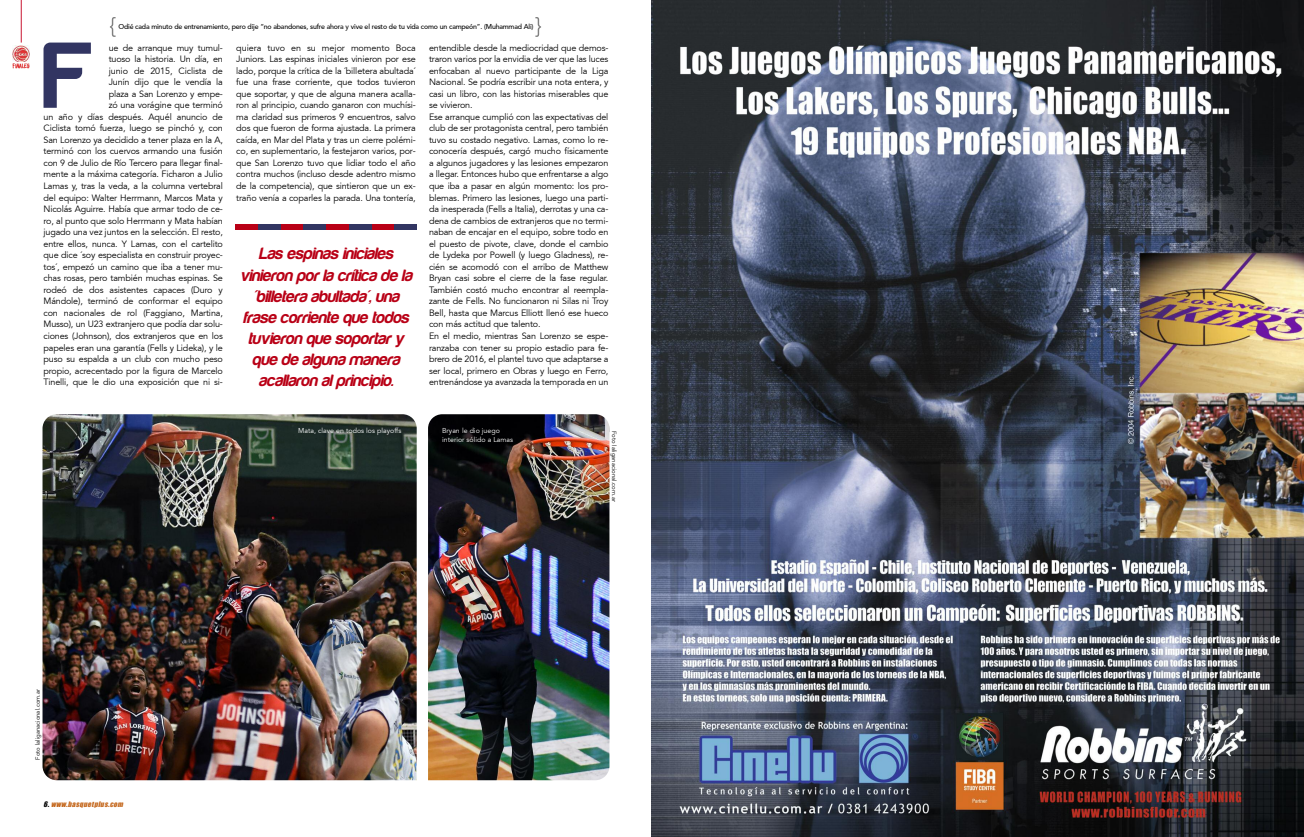
<style>
.page{position:relative;width:1304px;height:837px;background:#fff}
.page>*{position:absolute;margin:0;border:0;box-sizing:border-box;transform-origin:0 0}
.t1{font:700 97px "Harabara";color:#323562}
.t2{font:italic 700 17px/21px "Harabara";color:#b90016;text-align:center}
.t3{font:9px/11.5px "Expo Book S Si";letter-spacing:-.015em;color:#000;text-align:right}
.t4{font:500 7px "Expo Book S Si";letter-spacing:-.03em;color:#000}
.t5{font:7px/9px "Expo Book S Si";color:#fff}
.t6{font:italic 7px "Impact";color:#c4671c}
.t7{font:6px "Expo Book S Si";color:#000}
.s1{color:#000}
</style>
<div class="page">
<svg style="left:110px;top:17px;width:6px;height:20px"></svg>
<svg style="left:535px;top:17px;width:6px;height:20px"></svg>
<img style="left:652px;top:0;width:652px;height:836px">
<hr style="left:21px;top:0;width:1px;height:43px;background:#c91631">
<img style="left:13px;top:45px;width:17px;height:17px">
<svg style="left:13px;top:63px;width:17px;height:6px"></svg>
<img style="left:43px;top:414px;width:374px;height:366px">
<img style="left:428px;top:414px;width:181px;height:366px">
<div style="left:235px;top:224px;width:182px;height:6px;background:#b90016"></div>
<div style="left:258px;top:224px;width:23px;height:6px;background:#323562"></div>
<div style="left:303px;top:224px;width:23px;height:6px;background:#323562"></div>
<div style="left:349px;top:224px;width:22px;height:6px;background:#323562"></div>
<div style="left:394px;top:224px;width:23px;height:6px;background:#323562"></div>
<p class="t4" style="left:118px;top:24px;width:417px">Odié cada minuto de entrenamiento, pero dije “no abandones, sufre ahora y vive el resto de tu vida como un campeón”. (Muhammad Ali)</p>
<p class="t3" style="left:44px;top:43px;width:181px">ue de arranque muy tumul-<br>tuoso la historia. Un día, en<br>junio de 2015, Ciclista de<br>Junín dijo que le vendía la<br>plaza a San Lorenzo y empe-<br>zó una vorágine que terminó<br>un año y días después. Aquél anuncio de Ciclista tomó fuerza, luego se pinchó y, con San Lorenzo ya decidido a tener plaza en la A, terminó con los cuervos armando una fusión con 9 de Julio de Río Tercero para llegar final&shy;mente a la máxima categoría. Ficharon a Julio Lamas y, tras la veda, a la columna vertebral del equipo: Walter Herrmann, Marcos Mata y Nicolás Aguirre. Había que armar todo de ce&shy;ro, al punto que solo Herrmann y Mata habían jugado una vez juntos en la selección. El resto, entre ellos, nunca. Y Lamas, con el cartelito que dice ´soy especialista en construir proyec&shy;tos´, empezó un camino que iba a tener mu&shy;chas rosas, pero también muchas espinas. Se rodeó de dos asistentes capaces (Duro y Mándole), terminó de conformar el equipo con nacionales de rol (Faggiano, Martina, Musso), un U23 extranjero que podía dar solu&shy;ciones (Johnson), dos extranjeros que en los papeles eran una garantía (Fells y Lideka), y le puso su espalda a un club con mucho peso propio, acrecentado por la figura de Marcelo Tinelli, que le dio una exposición que ni si-</p>
<p class="t3" style="left:236px;top:43px;width:181px;text-align:justify">quiera tuvo en su mejor momento Boca Juniors. Las espinas iniciales vinieron por ese lado, porque la crítica de la ´billetera abultada´ fue una frase corriente, que todos tuvieron que soportar, y que de alguna manera acalla&shy;ron al principio, cuando ganaron con muchísi&shy;ma claridad sus primeros 9 encuentros, salvo dos que fueron de forma ajustada. La primera caída, en Mar del Plata y tras un cierre polémi&shy;co, en suplementario, la festejaron varios, por&shy;que San Lorenzo tuvo que lidiar todo el año contra muchos (incluso desde adentro mismo de la competencia), que sintieron que un ex&shy;traño venía a coparles la parada. Una tontería,</p>
<p class="t3" style="left:429px;top:43px;width:181px;text-align:left">entendible desde la mediocridad que demos&shy;traron varios por la envidia de ver que las luces enfocaban al nuevo participante de la Liga Nacional. Se podría escribir una nota entera, y casi un libro, con las historias miserables que se vivieron.<br>Ese arranque cumplió con las expectativas del club de ser protagonista central, pero también tuvo su costado negativo. Lamas, como lo re&shy;conocería después, cargó mucho físicamente a algunos jugadores y las lesiones empezaron a llegar. Entonces hubo que enfrentarse a algo que iba a pasar en algún momento: los pro&shy;blemas. Primero las lesiones, luego una parti&shy;da inesperada (Fells a Italia), derrotas y una ca&shy;dena de cambios de extranjeros que no termi&shy;naban de encajar en el equipo, sobre todo en el puesto de pivote, clave, donde el cambio de Lydeka por Powell (y luego Gladness), re&shy;cién se acomodó con el arribo de Matthew Bryan casi sobre el cierre de la fase regular.<br>También costó mucho encontrar al reempla&shy;zante de Fells. No funcionaron ni Silas ni Troy Bell, hasta que Marcus Elliott llenó ese hueco con más actitud que talento.<br>En el medio, mientras San Lorenzo se espe&shy;ranzaba con tener su propio estadio para fe&shy;brero de 2016, el plantel tuvo que adaptarse a ser local, primero en Obras y luego en Ferro, entrenándose ya avanzada la temporada en un</p>
<h1 class="t1" style="left:44px;top:25px;width:51px">F</h1>
<h2 class="t2" style="left:240px;top:243px;width:177px">Las espinas iniciales vinieron por la crítica de la ´billetera abultada´, una frase corriente que todos tuvieron que soportar y que de alguna manera acallaron al principio.</h2>
<p class="t5" style="left:298px;top:426px;width:105px">Mata, clave en todos los playoffs</p>
<p class="t5" style="left:442px;top:426px;width:72px">Bryan le dio juego interior sólido a Lamas</p>
<p class="t7" style="left:617px;top:431px;width:72px;rotate:90deg">Foto laliganacional.com.ar</p>
<p class="t7" style="left:35px;top:759px;width:72px;rotate:-90deg">Foto laliganacional.com.ar</p>
<p class="t6" style="left:44px;top:799px;width:82px"><span class="s1">6.</span> www.basquetplus.com</p>
</div>
